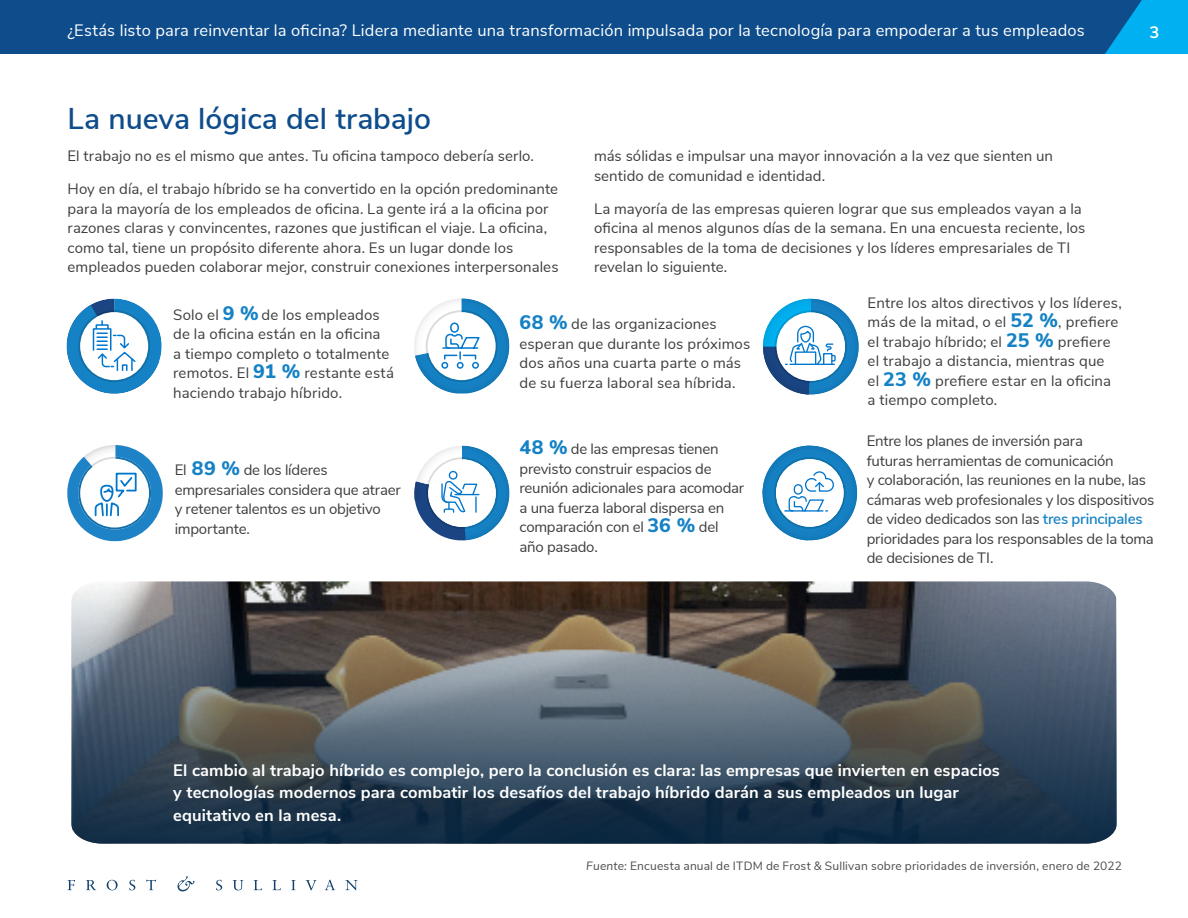
<style>
.page{position:relative;width:1188px;height:918px;background:#fff}
.page>*{position:absolute;margin:0;border:0;box-sizing:border-box;transform-origin:0 0}
.BR__1st_Lvl_Header{font:600 30px "Nunito Sans";color:#0e4c8b}
.BR__Body_Text{font:700 16.5px/22.5px "Nunito Sans";letter-spacing:.01em;color:#fff}
.t1{font:16.5px "Nunito Sans";letter-spacing:.01em;color:#fff}
.BR__Body_Text-2{font:15px/19.5px "Nunito Sans";letter-spacing:.005em;color:#3e3e3f}
.BR__Body_Text-3{font:15px/19.5px "Nunito Sans";letter-spacing:-.015em;color:#3e3e3f}
.BR__Source{font:12px "Nunito Sans";letter-spacing:.015em;color:#4b4c4d}
.s1{font-weight:800;font-size:19.5px;color:#1582c5}
.s2{font-weight:600;color:#1582c5}
.s3{font-style:italic}
</style>
<div class="page">
<div style="left:0;top:0;width:1105px;height:54px;background:#0e4c8b"></div>
<svg style="left:1105px;top:0;width:83px;height:54px;background:#0399d9"></svg>
<svg style="left:68px;top:880px;width:7px;height:10px"></svg>
<svg style="left:86px;top:880px;width:10px;height:10px"></svg>
<svg style="left:107px;top:880px;width:11px;height:10px"></svg>
<svg style="left:129px;top:880px;width:6px;height:10px"></svg>
<svg style="left:146px;top:880px;width:10px;height:10px"></svg>
<svg style="left:216px;top:880px;width:6px;height:10px"></svg>
<svg style="left:233px;top:880px;width:10px;height:10px"></svg>
<svg style="left:254px;top:880px;width:8px;height:10px"></svg>
<svg style="left:273px;top:880px;width:8px;height:10px"></svg>
<svg style="left:291px;top:880px;width:5px;height:10px"></svg>
<svg style="left:306px;top:880px;width:10px;height:10px"></svg>
<svg style="left:325px;top:880px;width:10px;height:10px"></svg>
<svg style="left:345px;top:880px;width:13px;height:10px"></svg>
<svg style="left:177px;top:876px;width:17px;height:15px"></svg>
<svg style="left:67px;top:299px;width:95px;height:95px"></svg>
<img style="left:83px;top:445px;width:80px;height:57px">
<img style="left:84px;top:445px;width:31px;height:12px">
<svg style="left:414px;top:299px;width:95px;height:94px"></svg>
<svg style="left:762px;top:446px;width:95px;height:94px"></svg>
<svg style="left:67px;top:457px;width:95px;height:84px"></svg>
<svg style="left:71px;top:581px;width:1046px;height:263px;background:#4a535c"></svg>
<svg style="left:414px;top:446px;width:95px;height:95px"></svg>
<svg style="left:763px;top:299px;width:96px;height:96px"></svg>
<p class="t1" style="left:68px;top:18px;width:1019px">¿Estás listo para reinventar la oficina? Lidera mediante una transformación impulsada por la tecnología para empoderar a tus empleados</p>
<p class="BR__Body_Text" style="left:1150px;top:20px;width:11px">3</p>
<h1 class="BR__1st_Lvl_Header" style="left:68px;top:97px;width:365px">La nueva lógica del trabajo</h1>
<p class="BR__Body_Text-2" style="left:68px;top:146px;width:468px">El trabajo no es el mismo que antes. Tu oficina tampoco debería serlo.</p>
<p class="BR__Body_Text-2" style="left:68px;top:179px;width:493px">Hoy en día, el trabajo híbrido se ha convertido en la opción predominante para la mayoría de los empleados de oficina. La gente irá a la oficina por razones claras y convincentes, razones que justifican el viaje. La oficina, como tal, tiene un propósito diferente ahora. Es un lugar donde los empleados pueden colaborar mejor, construir conexiones interpersonales</p>
<p class="BR__Body_Text-2" style="left:594px;top:146px;width:461px">más sólidas e impulsar una mayor innovación a la vez que sienten un sentido de comunidad e identidad.</p>
<p class="BR__Body_Text-2" style="left:594px;top:198px;width:493px">La mayoría de las empresas quieren lograr que sus empleados vayan a la oficina al menos algunos días de la semana. En una encuesta reciente, los responsables de la toma de decisiones y los líderes empresariales de TI revelan lo siguiente.</p>
<p class="BR__Body_Text-2" style="left:173px;top:304px;width:222px">Solo el <span class="s1">9 %</span> de los empleados de la oficina están en la oficina<br>a tiempo completo o totalmente remotos. El <span class="s1">91 %</span> restante está haciendo trabajo híbrido.</p>
<p class="BR__Body_Text-2" style="left:519px;top:314px;width:232px"><span class="s1">68 %</span> de las organizaciones esperan que durante los próximos dos años una cuarta parte o más de su fuerza laboral sea híbrida.</p>
<p class="BR__Body_Text-3" style="left:519px;top:438px;width:226px"><span class="s1">48 %</span> de las empresas tienen previsto construir espacios de reunión adicionales para acomodar a una fuerza laboral dispersa en comparación con el <span class="s1">36 %</span> del año pasado.</p>
<p class="BR__Body_Text-3" style="left:175px;top:459px;width:228px">El <span class="s1">89 %</span> de los líderes empresariales considera que atraer y retener talentos es un objetivo importante.</p>
<p class="BR__Body_Text-2" style="left:868px;top:292px;width:256px">Entre los altos directivos y los líderes, más de la mitad, o el <span class="s1">52 %</span>, prefiere el trabajo híbrido; el <span class="s1">25 %</span> prefiere el trabajo a distancia, mientras que<br>el <span class="s1">23 %</span> prefiere estar en la oficina a tiempo completo.</p>
<p class="BR__Body_Text-3" style="left:867px;top:430px;width:289px">Entre los planes de inversión para<br>futuras herramientas de comunicación<br>y colaboración, las reuniones en la nube, las cámaras web profesionales y los dispositivos de video dedicados son las <span class="s2">tres principales </span>prioridades para los responsables de la toma de decisiones de TI.</p>
<p class="BR__Body_Text" style="left:173px;top:758px;width:828px">El cambio al trabajo híbrido es complejo, pero la conclusión es clara: las empresas que invierten en espacios y tecnologías modernos para combatir los desafíos del trabajo híbrido darán a sus empleados un lugar equitativo en la mesa.</p>
<p class="BR__Source" style="left:586px;top:857px;width:537px"><span class="s3">Fuente:</span> Encuesta anual de ITDM de Frost &amp; Sullivan sobre prioridades de inversión, enero de 2022</p>
</div>
